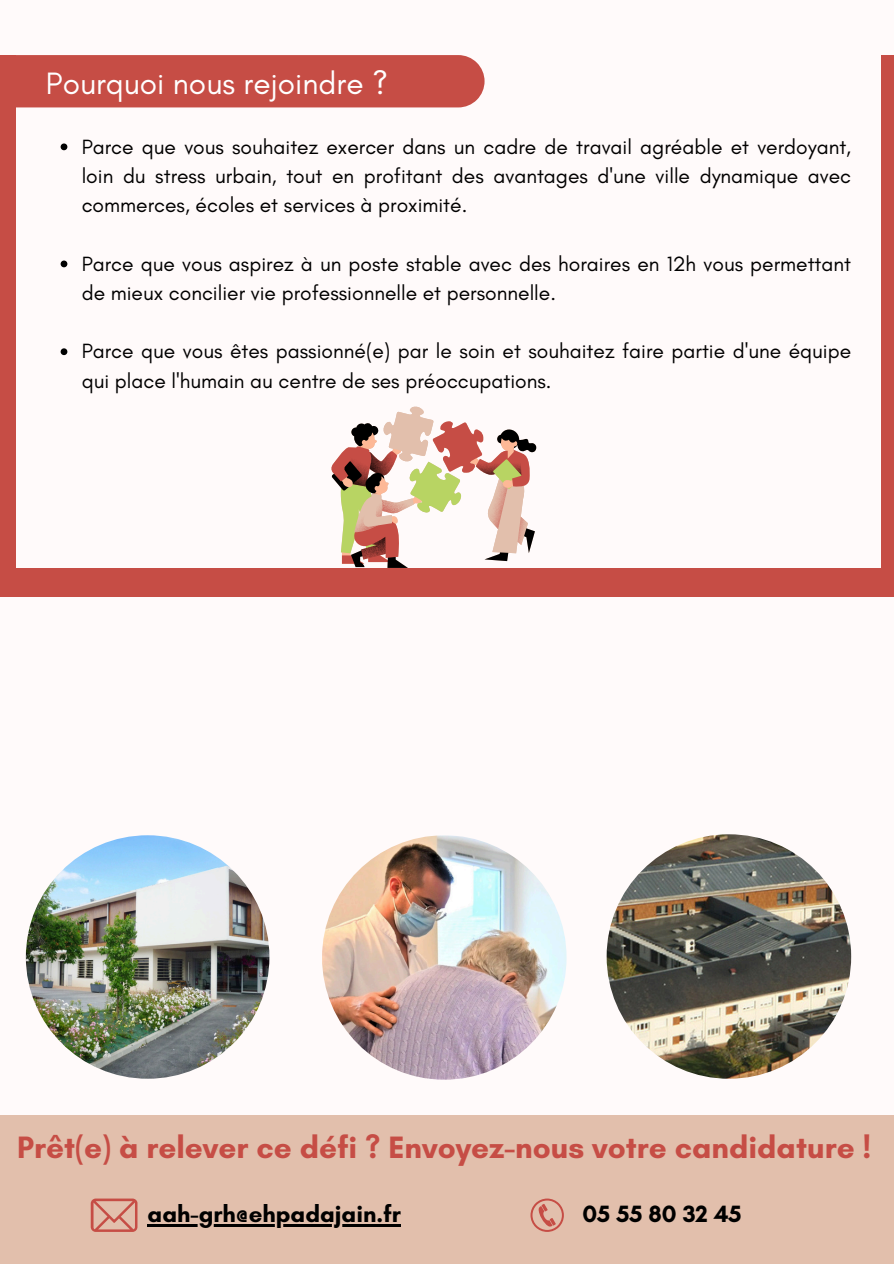
<style>
.page{position:relative;width:894px;height:1264px;background:#fff}
.page>*{position:absolute;margin:0;border:0;box-sizing:border-box;transform-origin:0 0}
.t1{font:700 31.5px "Glacial Indifference";color:#c64d45}
.t2{font:31.5px "Glacial Indifference";color:#fff}
.t3{font:700 24px "Glacial Indifference";color:#000}
.t4{font:21px/29.2px "Glacial Indifference";color:#000}
</style>
<div class="page">
<div style="left:0;top:0;width:893px;height:1263px;background:#fffafa"></div>
<div style="left:0;top:1114px;width:893px;height:149px;background:#e2bfac"></div>
<svg style="left:530px;top:1198px;width:33px;height:33px"></svg>
<svg style="left:91px;top:1198px;width:46px;height:33px"></svg>
<img style="left:606px;top:834px;width:244px;height:244px;border-radius:50%">
<img style="left:322px;top:835px;width:244px;height:244px;border-radius:50%">
<img style="left:26px;top:835px;width:243px;height:243px;border-radius:50%">
<svg style="left:331px;top:406px;width:205px;height:162px"></svg>
<div style="left:16px;top:55px;width:468px;height:52px;background:#c64d45"></div>
<div style="left:0;top:568px;width:893px;height:28px;background:#c64d45"></div>
<div style="left:0;top:55px;width:16px;height:541px;background:#c64d45"></div>
<div style="left:880px;top:55px;width:13px;height:541px;background:#c64d45"></div>
<hr style="left:148px;top:1224px;width:253px;height:2px;background:#000">
<svg style="left:61px;top:143px;width:6px;height:7px"></svg>
<svg style="left:61px;top:260px;width:6px;height:7px"></svg>
<svg style="left:61px;top:348px;width:6px;height:7px"></svg>
<p class="t2" style="left:46px;top:64px;width:343px">Pourquoi nous rejoindre ?</p>
<p class="t4" style="left:82px;top:132px;width:770px;text-align:justify">Parce que vous souhaitez exercer dans un cadre de travail agréable et verdoyant, loin du stress urbain, tout en profitant des avantages d'une ville dynamique avec commerces, écoles et services à proximité.</p>
<p class="t4" style="left:82px;top:249px;width:770px">Parce que vous aspirez à un poste stable avec des horaires en 12h vous permettant de mieux concilier vie professionnelle et personnelle.</p>
<h1 class="t4" style="left:82px;top:336px;width:770px">Parce que vous êtes passionné(e) par le soin et souhaitez faire partie d'une équipe qui place l'humain au centre de ses préoccupations.</h1>
<p class="t1" style="left:17px;top:1127px;width:855px">Prêt(e) à relever ce défi ? Envoyez-nous votre candidature !</p>
<p class="t3" style="left:148px;top:1199px;width:255px">aah-grh@ehpadajain.fr</p>
<p class="t3" style="left:582px;top:1199px;width:161px">05 55 80 32 45</p>
</div>
